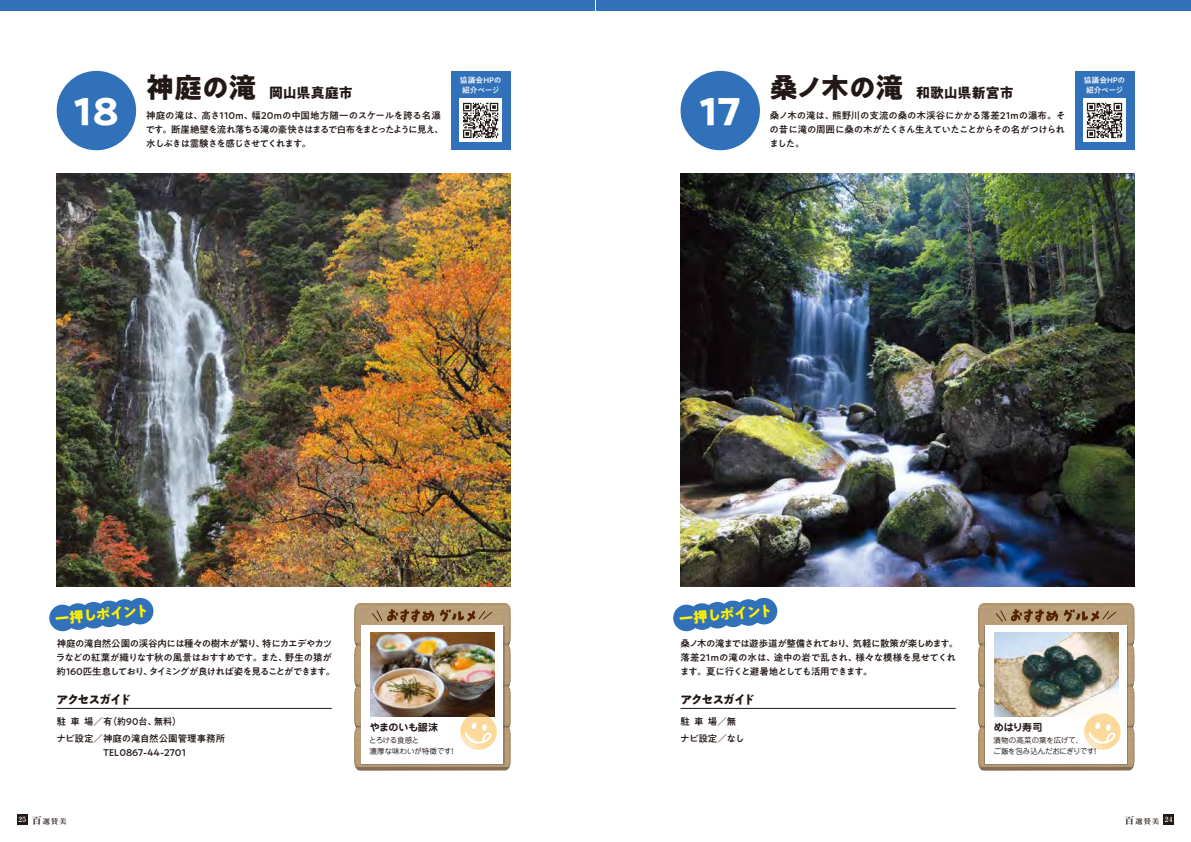
<style>
.page{position:relative;width:1191px;height:842px;background:#fff}
.page>*{position:absolute;margin:0;border:0;box-sizing:border-box;transform-origin:0 0}
.t1{font:700 37px "PA1 Gothic Std";color:#fff}
.t2{font:700 28px "PA1 Gothic Std";letter-spacing:-.03em;color:#221815}
.t3{font:700 14.5px "PA1 Gothic Std";color:#fff100}
.t4{font:700 14px "PA1 Gothic Std";color:#221815}
.t5{font:700 12px "PA1 Gothic Std";letter-spacing:-.125em;color:#221815}
.t6{font:700 10px "Jun 501 Pro";letter-spacing:-.025em;color:#221815}
.t7{font:500 9.5px/14px "PA1 Gothic Std";letter-spacing:-.045em;color:#221815}
.t8{font:500 9.5px/14px "PA1 Gothic Std";letter-spacing:-.085em;color:#221815}
.t9{font:500 9.5px/14px "PA1 Gothic Std";letter-spacing:-.075em;color:#221815}
.t10{font:500 9.5px "PA1 Gothic Std";letter-spacing:-.025em;color:#221815}
.t11{font:500 9.5px/16.8px "PA1 Gothic Std";color:#221815}
.t12{font:500 9.5px/16.8px "PA1 Gothic Std";letter-spacing:-.005em;color:#221815}
.t13{font:500 9.5px "PA1 Gothic Std";letter-spacing:-.09em;color:#221815}
.t14{font:500 9.5px "PA1 Gothic Std";letter-spacing:-.015em;color:#221815}
.t15{font:500 9.5px "PA1 Gothic Std";letter-spacing:-.02em;color:#221815}
.t16{font:500 9.5px "PA1 Gothic Std";letter-spacing:-.105em;color:#221815}
.t17{font:500 9.5px "PA1 Gothic Std";letter-spacing:-.045em;color:#221815;scale:.95 1}
.t18{font:500 7.8px/10.5px "PA1 Gothic Std";letter-spacing:-.06em;color:#fff}
.t19{font:7.5px "Jun 201 Pro";letter-spacing:-.02em;color:#221815}
.t20{font:7.5px "Jun 201 Pro";letter-spacing:.01em;color:#221815}
.t21{font:7.5px "Jun 201 Pro";letter-spacing:-.055em;color:#221815}
.t22{font:700 7.1px "Ryumin Pro";letter-spacing:.1em;color:#221815;scale:1.05 1}
.t23{font:700 7.1px "Ryumin Pro";color:#fff;scale:1.05 1}
.s1{font-size:9.5px}
</style>
<div class="page">
<div style="left:0;top:0;width:595px;height:11px;background:#3071b9"></div>
<div style="left:596px;top:0;width:595px;height:11px;background:#3071b9"></div>
<div style="left:57px;top:71px;width:79px;height:79px;background:#3071b9;border-radius:50%"></div>
<div style="left:680px;top:71px;width:80px;height:79px;background:#3071b9;border-radius:50%"></div>
<div style="left:451px;top:71px;width:59px;height:78px;background:#3071b9"></div>
<div style="left:1074px;top:71px;width:60px;height:78px;background:#3071b9"></div>
<div style="left:459px;top:98px;width:43px;height:43px;background:#fff"></div>
<div style="left:1083px;top:98px;width:42px;height:43px;background:#fff"></div>
<svg style="left:49px;top:597px;width:105px;height:35px"></svg>
<svg style="left:673px;top:597px;width:105px;height:35px"></svg>
<hr style="left:680px;top:708px;width:275px;height:1px;background:#221815">
<img style="left:680px;top:174px;width:454px;height:413px">
<div style="left:1083px;top:99px;width:42px;height:43px;background:linear-gradient(to right,#fff,#fff)"></div>
<svg style="left:1086px;top:103px;width:36px;height:35px"></svg>
<hr style="left:57px;top:708px;width:275px;height:1px;background:#221815">
<img style="left:57px;top:174px;width:453px;height:413px">
<div style="left:459px;top:99px;width:43px;height:43px;background:#fff"></div>
<svg style="left:463px;top:103px;width:35px;height:35px"></svg>
<svg style="left:978px;top:603px;width:156px;height:168px"></svg>
<img style="left:354px;top:603px;width:156px;height:168px">
<div style="left:17px;top:814px;width:10px;height:11px;background:#221815"></div>
<div style="left:1163px;top:814px;width:11px;height:11px;background:#221815"></div>
<h1 class="t1" style="left:74px;top:87px;width:46px">18</h1>
<h2 class="t2" style="left:146px;top:70px;width:112px">神庭の滝</h2>
<p class="t10" style="left:252px;top:110px;width:191px">幅20ｍの中国地方随一のスケールを誇る名瀑</p>
<h3 class="t4" style="left:269px;top:84px;width:85px">岡山県真庭市</h3>
<p class="t8" style="left:146px;top:109px;width:299px">神庭の滝は、<br>です。断崖絶壁を流れ落ちる滝の豪快さはまるで白布をまとったように見え、水しぶきは霊験さを感じさせてくれます。</p>
<p class="t7" style="left:201px;top:109px;width:53px">高さ110ｍ、</p>
<h2 class="t2" style="left:770px;top:70px;width:135px">桑ノ木の滝</h2>
<p class="t18" style="left:460px;top:75px;width:43px">協議会ＨＰの紹介ページ</p>
<p class="t18" style="left:1083px;top:75px;width:43px">協議会ＨＰの紹介ページ</p>
<h3 class="t4" style="left:916px;top:84px;width:99px">和歌山県新宮市</h3>
<h1 class="t1" style="left:699px;top:87px;width:43px">17</h1>
<p class="t14" style="left:832px;top:110px;width:169px">熊野川の支流の桑の木渓谷にかかる落差</p>
<p class="t7" style="left:769px;top:109px;width:297px">桑ノ木の滝は、<br>の昔に滝の周囲に桑の木がたくさん生えていたことからその名がつけられました。</p>
<p class="t7" style="left:1010px;top:109px;width:57px">ｍの瀑布。そ</p>
<p class="t7" style="left:998px;top:109px;width:16px">２１</p>
<h3 class="t3" style="left:54px;top:609px;width:96px;rotate:-5deg">一押しポイント</h3>
<h3 class="t3" style="left:678px;top:609px;width:96px;rotate:-5deg">一押しポイント</h3>
<p class="t7" style="left:57px;top:638px;width:210px">神庭の滝自然公園の渓谷内には種々の樹木が繁り、</p>
<p class="t16" style="left:262px;top:638px;width:72px">特にカエデやカツ</p>
<p class="t7" style="left:852px;top:638px;width:107px">気軽に散策が楽しめます。</p>
<p class="t13" style="left:680px;top:638px;width:176px">桑ノ木の滝までは遊歩道が整備されており、</p>
<p class="t9" style="left:149px;top:652px;width:188px;text-indent:-93px">ラなどの紅葉が織りなす秋の風景はおすすめです。また、<br>タイミングが良ければ姿を見ることができます。</p>
<p class="t7" style="left:285px;top:652px;width:48px">野生の猿が</p>
<p class="t15" style="left:57px;top:666px;width:97px">約160匹生息しており、</p>
<p class="t5" style="left:57px;top:692px;width:76px">アクセスガイド</p>
<p class="t11" style="left:56px;top:714px;width:170px">駐車場／（有約90台、<br>ナビ設定／神庭の滝自然公園管理事務所</p>
<p class="t12" style="left:103px;top:745px;width:85px">TEL0867-44-2701</p>
<p class="t17" style="left:154px;top:716px;width:30px">無料(</p>
<p class="t6" style="left:370px;top:719px;width:70px">やまのいも銀沫</p>
<p class="t21" style="left:369px;top:734px;width:52px">とろける食感と</p>
<p class="t19" style="left:369px;top:745px;width:83px">濃厚な味わいが特徴です</p>
<p class="t19" style="left:449px;top:745px;width:9px">!</p>
<p class="t8" style="left:680px;top:652px;width:194px">落差<br>ます。夏に行くと避暑地としても活用できます。</p>
<p class="t5" style="left:680px;top:692px;width:76px">アクセスガイド</p>
<p class="t12" style="left:680px;top:714px;width:66px">駐車場／無ナビ設定／なし</p>
<p class="t7" style="left:774px;top:652px;width:85px">途中の岩で乱され、</p>
<p class="t10" style="left:855px;top:652px;width:102px">様々な模様を見せてくれ</p>
<p class="t7" style="left:710px;top:652px;width:67px">ｍの滝の水は、</p>
<p class="t7" style="left:698px;top:652px;width:16px">２１</p>
<p class="t6" style="left:993px;top:719px;width:50px">めはり寿司</p>
<p class="t20" style="left:993px;top:734px;width:91px">漬物の高菜の葉を広げて、</p>
<p class="t19" style="left:993px;top:745px;width:102px">ご飯を包み込んだおにぎりです</p>
<p class="t19" style="left:1091px;top:745px;width:9px">!</p>
<p class="t22" style="left:32px;top:815px;width:35px"><span class="s1">百</span>選賛美</p>
<p class="t23" style="left:18px;top:814px;width:9px">25</p>
<p class="t22" style="left:1124px;top:815px;width:35px"><span class="s1">百</span>選賛美</p>
<p class="t23" style="left:1164px;top:814px;width:9px">24</p>
</div>
